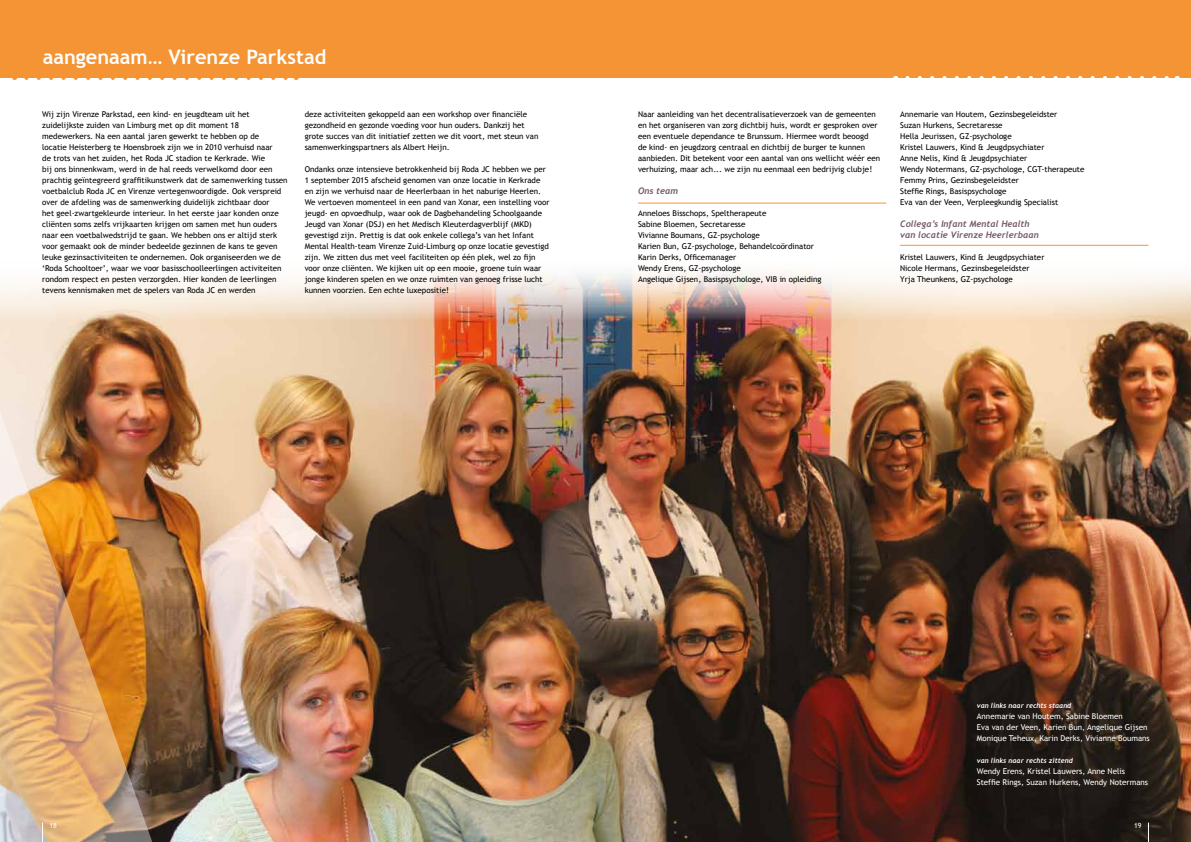
<style>
.page{position:relative;width:1191px;height:842px;background:#fff}
.page>*{position:absolute;margin:0;border:0;box-sizing:border-box;transform-origin:0 0}
.t1{font:700 20px "Trebuchet MS";color:#fff}
.t2{font:italic 700 9px/10.8px "Trebuchet";color:#725969}
.t3{font:8px/11px "Trebuchet MS";color:#000}
.t4{font:8px/11px "Trebuchet MS";color:#fff}
.t5{font:italic 700 7px "Trebuchet";color:#fff}
.t6{font:7px "Trebuchet MS";color:#fff}
</style>
<div class="page">
<img style="left:214px;top:403px;width:977px;height:439px">
<img style="left:0;top:403px;width:214px;height:439px">
<img style="left:0;top:78px;width:1191px;height:325px">
<div style="left:0;top:0;width:1191px;height:78px;background:#f49435"></div>
<svg style="left:26px;top:78px;width:264px;height:2px"></svg>
<svg style="left:42px;top:823px;width:1px;height:19px"></svg>
<svg style="left:907px;top:76px;width:263px;height:4px"></svg>
<svg style="left:1148px;top:823px;width:1px;height:19px"></svg>
<hr style="left:638px;top:203px;width:248px;height:1px;background:#f49435">
<hr style="left:900px;top:245px;width:248px;height:1px;background:#f49435">
<h1 class="t1" style="left:43px;top:44px;width:285px">aangenaam… Virenze Parkstad</h1>
<p class="t3" style="left:42px;top:109px;width:247px">Wij zijn Virenze Parkstad, een kind- en jeugdteam uit het zuidelijkste zuiden van Limburg met op dit moment 18 medewerkers. Na een aantal jaren gewerkt te hebben op de<br>locatie Heisterberg te Hoensbroek zijn we in 2010 verhuisd naar<br>de trots van het zuiden, het Roda JC stadion te Kerkrade. Wie<br>bij ons binnenkwam, werd in de hal reeds verwelkomd door een prachtig geïntegreerd graffitikunstwerk dat de samenwerking tussen voetbalclub Roda JC en Virenze vertegenwoordigde. Ook verspreid over de afdeling was de samenwerking duidelijk zichtbaar door<br>het geel-zwartgekleurde interieur. In het eerste jaar konden onze cliënten soms zelfs vrijkaarten krijgen om samen met hun ouders naar een voetbalwedstrijd te gaan. We hebben ons er altijd sterk voor gemaakt ook de minder bedeelde gezinnen de kans te geven leuke gezinsactiviteiten te ondernemen. Ook organiseerden we de ‘Roda Schooltoer’, waar we voor basisschoolleerlingen activiteiten rondom respect en pesten verzorgden. Hier konden de leerlingen tevens kennismaken met de spelers van Roda JC en werden</p>
<p class="t3" style="left:305px;top:109px;width:235px">deze activiteiten gekoppeld aan een workshop over financiële gezondheid en gezonde voeding voor hun ouders. Dankzij het grote succes van dit initiatief zetten we dit voort, met steun van samenwerkingspartners als Albert Heijn.</p>
<p class="t3" style="left:305px;top:164px;width:246px">Ondanks onze intensieve betrokkenheid bij Roda JC hebben we per 1 september 2015 afscheid genomen van onze locatie in Kerkrade en zijn we verhuisd naar de Heerlerbaan in het naburige Heerlen.<br>We vertoeven momenteel in een pand van Xonar, een instelling voor jeugd- en opvoedhulp, waar ook de Dagbehandeling Schoolgaande Jeugd van Xonar (DSJ) en het Medisch Kleuterdagverblijf (MKD) gevestigd zijn. Prettig is dat ook enkele collega’s van het Infant Mental Health-team Virenze Zuid-Limburg op onze locatie gevestigd zijn. We zitten dus met veel faciliteiten op één plek, wel zo fijn voor onze cliënten. We kijken uit op een mooie, groene tuin waar jonge kinderen spelen en we onze ruimten van genoeg frisse lucht kunnen voorzien. Een echte luxepositie!</p>
<p class="t3" style="left:638px;top:109px;width:243px">Naar aanleiding van het decentralisatieverzoek van de gemeenten en het organiseren van zorg dichtbij huis, wordt er gesproken over een eventuele dependance te Brunssum. Hiermee wordt beoogd<br>de kind- en jeugdzorg centraal en dichtbij de burger te kunnen aanbieden. Dit betekent voor een aantal van ons wellicht wéér een verhuizing, maar ach... we zijn nu eenmaal een bedrijvig clubje!</p>
<p class="t2" style="left:638px;top:186px;width:41px">Ons team</p>
<p class="t3" style="left:638px;top:208px;width:185px">Anneloes Bisschops, Speltherapeute<br>Sabine Bloemen, Secretaresse<br>Vivianne Boumans, GZ-psychologe<br>Karien Bun, GZ-psychologe, Behandelcoördinator Karin Derks, Officemanager<br>Wendy Erens, GZ-psychologe<br>Angelique Gijsen, Basispsychologe, VIB in opleiding</p>
<p class="t3" style="left:900px;top:109px;width:186px">Annemarie van Houtem, Gezinsbegeleidster<br>Suzan Hurkens, Secretaresse<br>Hella Jeurissen, GZ-psychologe<br>Kristel Lauwers, Kind &amp; Jeugdpsychiater<br>Anne Nelis, Kind &amp; Jeugdpsychiater<br>Wendy Notermans, GZ-psychologe, CGT-therapeute Femmy Prins, Gezinsbegeleidster<br>Steffie Rings, Basispsychologe<br>Eva van der Veen, Verpleegkundig Specialist</p>
<p class="t2" style="left:900px;top:219px;width:140px">Collega’s Infant Mental Health van locatie Virenze Heerlerbaan</p>
<p class="t3" style="left:900px;top:252px;width:146px">Kristel Lauwers, Kind &amp; Jeugdpsychiater<br>Nicole Hermans, Gezinsbegeleidster<br>Yrja Theunkens, GZ-psychologe</p>
<p class="t6" style="left:50px;top:821px;width:9px">18</p>
<p class="t5" style="left:977px;top:701px;width:96px">van links naar rechts staand</p>
<p class="t4" style="left:977px;top:711px;width:174px">Annemarie van Houtem, Sabine Bloemen<br>Eva van der Veen, Karien Bun, Angelique Gijsen<br>Monique Teheux, Karin Derks, Vivianne Boumans</p>
<p class="t5" style="left:977px;top:756px;width:97px">van links naar rechts zittend</p>
<p class="t4" style="left:977px;top:766px;width:173px">Wendy Erens, Kristel Lauwers, Anne Nelis<br>Steffie Rings, Suzan Hurkens, Wendy Notermans</p>
<p class="t6" style="left:1134px;top:821px;width:9px">19</p>
</div>
